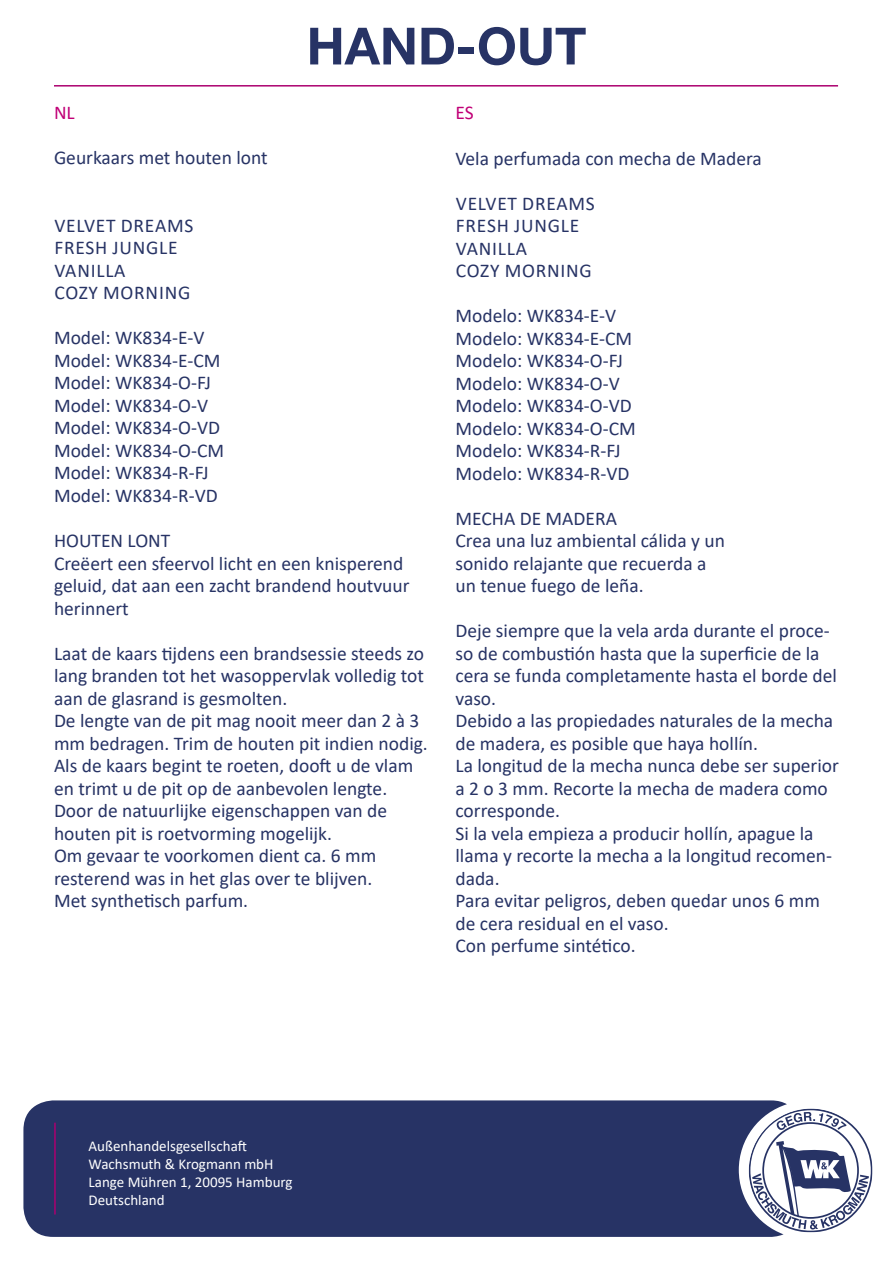
<style>
.page{position:relative;width:893px;height:1263px;background:#fff}
.page>*{position:absolute;margin:0;border:0;box-sizing:border-box;transform-origin:0 0}
.t1{font:700 51.3px "Helvetica Neue LT Std";color:#273365}
.t2{font:19.5px/22.5px "Calibri";color:#273365}
.t3{font:19.5px/22.5px "Calibri";letter-spacing:.04em;color:#273365}
.t4{font:19.5px "Calibri";color:#c10077}
.t5{font:15px/18px "Calibri";color:#fff}
</style>
<div class="page">
<div style="left:23px;top:1100px;width:764px;height:137px;background:#273365"></div>
<hr style="left:54px;top:85px;width:784px;height:2px;background:#ac006f">
<hr style="left:54px;top:1123px;width:2px;height:91px;background:#ac006f">
<svg style="left:749px;top:1108px;width:123px;height:124px"></svg>
<h1 class="t1" style="left:307px;top:14px;width:281px">HAND-OUT</h1>
<p class="t4" style="left:54px;top:99px;width:22px">NL</p>
<p class="t2" style="left:54px;top:146px;width:215px">Geurkaars met houten lont</p>
<p class="t3" style="left:54px;top:214px;width:141px">VELVET DREAMS<br>FRESH JUNGLE<br>VANILLA<br>COZY MORNING</p>
<p class="t2" style="left:54px;top:326px;width:172px">Model: WK834-E-V<br>Model: WK834-E-CM<br>Model: WK834-O-FJ<br>Model: WK834-O-V<br>Model: WK834-O-VD<br>Model: WK834-O-CM<br>Model: WK834-R-FJ<br>Model: WK834-R-VD</p>
<p class="t2" style="left:54px;top:529px;width:357px">HOUTEN LONT<br>Creëert een sfeervol licht en een knisperend geluid, dat aan een zacht brandend houtvuur herinnert</p>
<p class="t2" style="left:54px;top:641px;width:375px">Laat de kaars tijdens een brandsessie steeds zo lang branden tot het wasoppervlak volledig tot aan de glasrand is gesmolten.<br>De lengte van de pit mag nooit meer dan 2 à 3 mm bedragen. Trim de houten pit indien nodig.<br>Als de kaars begint te roeten, dooft u de vlam en trimt u de pit op de aanbevolen lengte.<br>Door de natuurlijke eigenschappen van de houten pit is roetvorming mogelijk.<br>Om gevaar te voorkomen dient ca. 6 mm resterend was in het glas over te blijven.<br>Met synthetisch parfum.</p>
<p class="t4" style="left:455px;top:99px;width:20px">ES</p>
<p class="t2" style="left:455px;top:146px;width:308px">Vela perfumada con mecha de Madera</p>
<p class="t3" style="left:456px;top:191px;width:141px">VELVET DREAMS<br>FRESH JUNGLE<br>VANILLA<br>COZY MORNING</p>
<p class="t2" style="left:455px;top:304px;width:182px">Modelo: WK834-E-V<br>Modelo: WK834-E-CM<br>Modelo: WK834-O-FJ<br>Modelo: WK834-O-V<br>Modelo: WK834-O-VD<br>Modelo: WK834-O-CM<br>Modelo: WK834-R-FJ<br>Modelo: WK834-R-VD</p>
<p class="t2" style="left:455px;top:506px;width:271px">MECHA DE MADERA<br>Crea una luz ambiental cálida y un sonido relajante que recuerda a un tenue fuego de leña.</p>
<p class="t2" style="left:455px;top:619px;width:385px">Deje siempre que la vela arda durante el proce&shy;so de combustión hasta que la superficie de la cera se funda completamente hasta el borde del vaso.<br>Debido a las propiedades naturales de la mecha de madera, es posible que haya hollín.<br>La longitud de la mecha nunca debe ser superior a 2 o 3 mm. Recorte la mecha de madera como corresponde.<br>Si la vela empieza a producir hollín, apague la llama y recorte la mecha a la longitud recomen&shy;dada.<br>Para evitar peligros, deben quedar unos 6 mm de cera residual en el vaso.<br>Con perfume sintético.</p>
<p class="t5" style="left:89px;top:1137px;width:206px">Außenhandelsgesellschaft<br>Wachsmuth &amp; Krogmann mbH<br>Lange Mühren 1, 20095 Hamburg<br>Deutschland</p>
</div>
